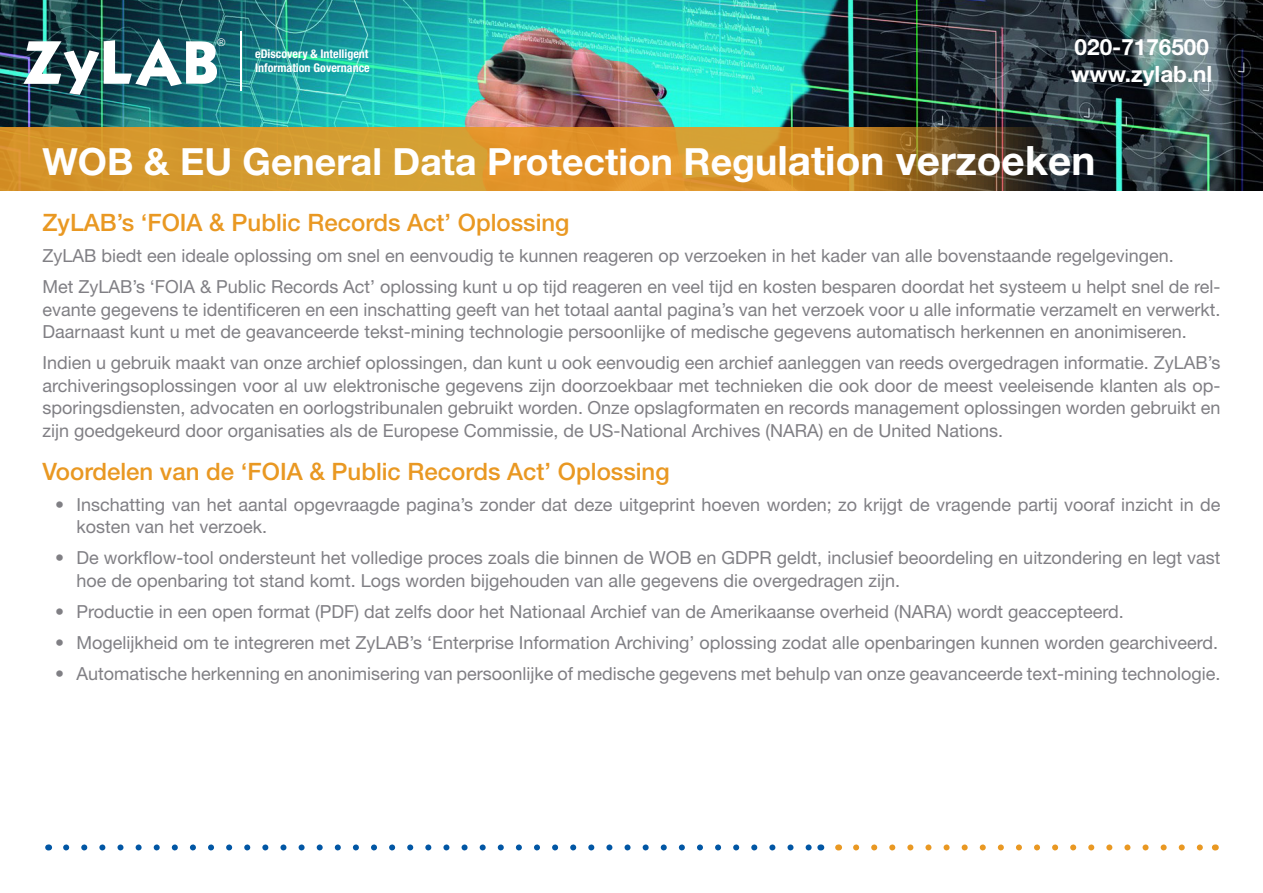
<style>
.page{position:relative;width:1263px;height:893px;background:#fff}
.page>*{position:absolute;margin:0;border:0;box-sizing:border-box;transform-origin:0 0}
.t1{font:52.8px "Kabana Bold Plain";color:#fff}
.t2{font:700 37.5px "Helvetica Neue";color:#fff}
.t3{font:500 24px "Helvetica Neue";color:#e99822}
.t4{font:700 22.5px "Helvetica Neue";color:#fff}
.t5{font:18px/22.5px "Helvetica Neue";color:#807f84;text-align:justify}
.t6{font:700 condensed 12px "Helvetica Neue";color:#fff}
.t7{font:300 10.5px "Helvetica Neue";color:#fff}
.s1{font-size:40.5px}
</style>
<div class="page">
<img style="left:0;top:0;width:1263px;height:191px">
<svg style="left:0;top:128px;width:1050px;height:63px;background:#c58b2b"></svg>
<svg style="left:66px;top:844px;width:745px;height:6px"></svg>
<svg style="left:856px;top:844px;width:347px;height:6px"></svg>
<hr style="left:241px;top:31px;width:1px;height:60px;background:#fff">
<p class="t1" style="left:22px;top:24px;width:199px">ZyLAB</p>
<p class="t7" style="left:217px;top:36px;width:10px">®</p>
<p class="t6" style="left:255px;top:46px;width:115px">eDiscovery &amp; Intelligent</p>
<p class="t6" style="left:255px;top:61px;width:116px">Information Governance</p>
<p class="t4" style="left:1075px;top:33px;width:136px">020-7176500</p>
<p class="t4" style="left:1071px;top:60px;width:143px">www.zylab.nl</p>
<p class="t2" style="left:43px;top:139px;width:1054px">WOB &amp; EU General Data Protection Regu<span class="s1">lation verzoeken</span></p>
<p class="t3" style="left:43px;top:208px;width:528px">ZyLAB’s ‘FOIA &amp; Public Records Act’ Oplossing</p>
<p class="t5" style="left:43px;top:244px;width:1133px">ZyLAB biedt een ideale oplossing om snel en eenvoudig te kunnen reageren op verzoeken in het kader van alle bovenstaande regelgevingen.</p>
<p class="t5" style="left:43px;top:275px;width:1179px">Met ZyLAB’s ‘FOIA &amp; Public Records Act’ oplossing kunt u op tijd reageren en veel tijd en kosten besparen doordat het systeem u helpt snel de rel&shy;evante gegevens te identificeren en een inschatting geeft van het totaal aantal pagina’s van het verzoek voor u alle informatie verzamelt en verwerkt.<br>Daarnaast kunt u met de geavanceerde tekst-mining technologie persoonlijke of medische gegevens automatisch herkennen en anonimiseren.</p>
<p class="t5" style="left:43px;top:351px;width:1179px">Indien u gebruik maakt van onze archief oplossingen, dan kunt u ook eenvoudig een archief aanleggen van reeds overgedragen informatie. ZyLAB’s archiveringsoplossingen voor al uw elektronische gegevens zijn doorzoekbaar met technieken die ook door de meest veeleisende klanten als op&shy;sporingsdiensten, advocaten en oorlogstribunalen gebruikt worden. Onze opslagformaten en records management oplossingen worden gebruikt en zijn goedgekeurd door organisaties als de Europese Commissie, de US-National Archives (NARA) en de United Nations.</p>
<p class="t3" style="left:43px;top:457px;width:629px">Voordelen van de ‘FOIA &amp; Public Records Act’ Oplossing</p>
<p class="t5" style="left:77px;top:493px;width:1145px;text-indent:-21px">• Inschatting van het aantal opgevraagde pagina’s zonder dat deze uitgeprint hoeven worden; zo krijgt de vragende partij vooraf inzicht in de kosten van het verzoek.</p>
<p class="t5" style="left:77px;top:546px;width:1145px;text-indent:-21px">• De workflow-tool ondersteunt het volledige proces zoals die binnen de WOB en GDPR geldt, inclusief beoordeling en uitzondering en legt vast hoe de openbaring tot stand komt. Logs worden bijgehouden van alle gegevens die overgedragen zijn.</p>
<p class="t5" style="left:55px;top:600px;width:1070px">• Productie in een open format (PDF) dat zelfs door het Nationaal Archief van de Amerikaanse overheid (NARA) wordt geaccepteerd.</p>
<p class="t5" style="left:55px;top:631px;width:1164px">• Mogelijkheid om te integreren met ZyLAB’s ‘Enterprise Information Archiving’ oplossing zodat alle openbaringen kunnen worden gearchiveerd.</p>
<p class="t5" style="left:55px;top:662px;width:1166px">• Automatische herkenning en anonimisering van persoonlijke of medische gegevens met behulp van onze geavanceerde text-mining technologie.</p>
</div>
